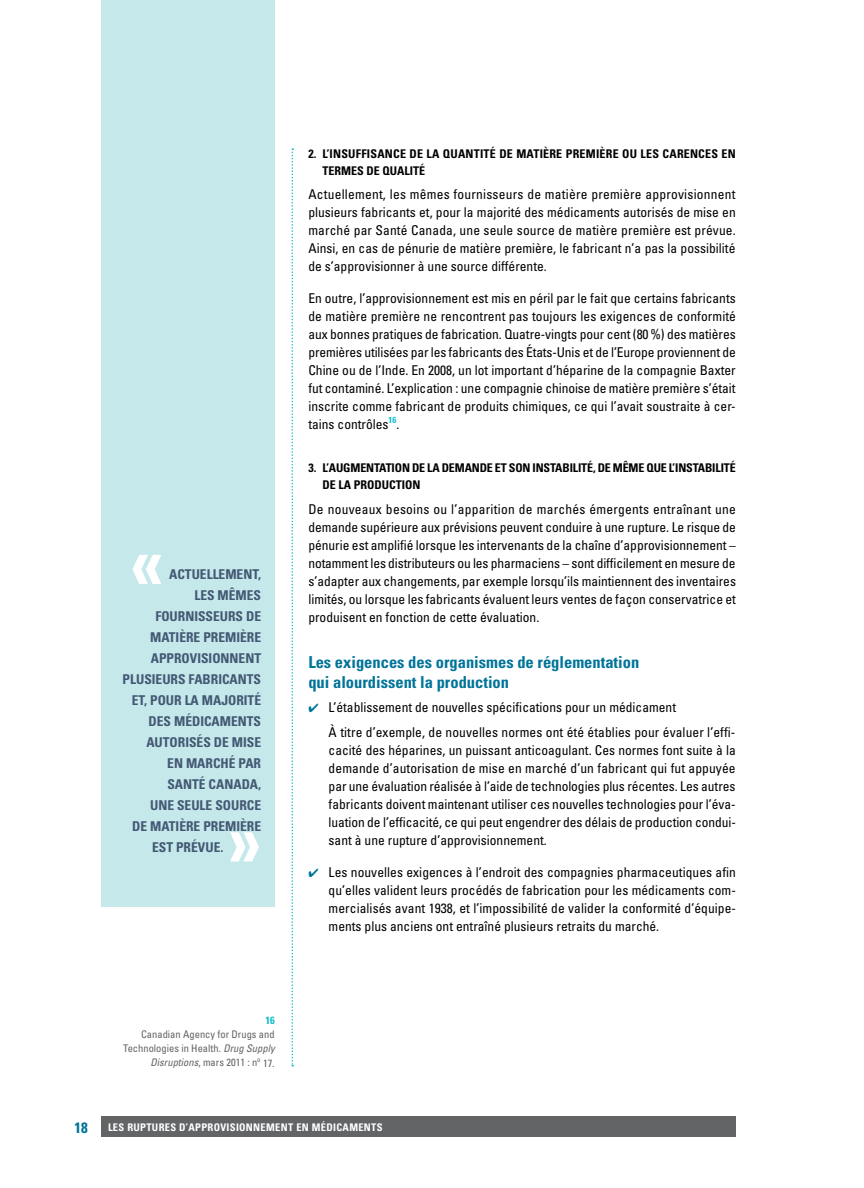
<style>
.page{position:relative;width:864px;height:1188px;background:#fff}
.page>*{position:absolute;margin:0;border:0;box-sizing:border-box;transform-origin:0 0}
.t1{font:700 condensed 75px "Univers";color:#fff}
.t2{font:700 condensed 16.5px/19.5px "Univers";color:#007499}
.t3{font:700 condensed 15px "Univers";color:#007499}
.t4{font:condensed 13.5px/18px "Univers";color:#000;text-align:justify}
.t5{font:700 condensed 13.5px "Univers";color:#435873}
.t6{font:700 condensed 12px/16.5px "Univers";color:#000}
.t7{font:700 condensed 12px/16.5px "Univers";letter-spacing:.02em;color:#000}
.t8{font:condensed 10.5px/14.2px "Univers";color:#636466;text-align:right}
.t9{font:700 condensed 10.5px "Univers";letter-spacing:.03em;color:#fff}
.t10{font:700 condensed 10.5px "Univers";color:#0dbdca}
.s1{color:#007499}
.s2{font-style:italic}
</style>
<div class="page">
<svg style="left:292px;top:148px;width:1px;height:918px"></svg>
<div style="left:101px;top:1117px;width:635px;height:20px;background:#636466"></div>
<div style="left:101px;top:0;width:174px;height:906px;background:#c5e8eb"></div>
<h1 class="t1" style="left:130px;top:517px;width:35px">«</h1>
<p class="t5" style="left:169px;top:566px;width:93px">ACTUELLEMENT,</p>
<p class="t5" style="left:194px;top:587px;width:68px">LES MÊMES</p>
<p class="t5" style="left:155px;top:608px;width:107px">FOURNISSEURS DE</p>
<p class="t5" style="left:150px;top:629px;width:112px">MATIÈRE PREMIÈRE</p>
<p class="t5" style="left:151px;top:650px;width:112px">APPROVISIONNENT</p>
<p class="t5" style="left:123px;top:671px;width:140px">PLUSIEURS FABRICANTS</p>
<p class="t5" style="left:132px;top:692px;width:131px">ET, POUR LA MAJ ORITÉ</p>
<p class="t5" style="left:149px;top:713px;width:114px">DES MÉDICAMENTS</p>
<p class="t5" style="left:146px;top:734px;width:116px">AUTORISÉS DE MISE</p>
<p class="t5" style="left:167px;top:755px;width:95px">EN MARCHÉ PAR</p>
<p class="t5" style="left:167px;top:776px;width:95px">SANTÉ CANADA,</p>
<p class="t5" style="left:150px;top:797px;width:113px">UNE SEULE SOURCE</p>
<p class="t5" style="left:132px;top:818px;width:130px">DE MATIÈRE PREMIÈRE</p>
<p class="t5" style="left:152px;top:839px;width:73px">EST PRÉVUE.</p>
<h1 class="t1" style="left:228px;top:794px;width:35px">»</h1>
<p class="t7" style="left:322px;top:145px;width:415px;text-indent:-14px">2. L’INSUFFISANCE DE LA QUANTITÉ DE MATIÈRE PREMIÈRE OU LES CARENCES EN<br>TERMES DE QUALITÉ</p>
<p class="t4" style="left:308px;top:185px;width:429px">Actuellement, les mêmes fournisseurs de matière première approvisionnent plusieurs fabricants et, pour la majorité des médicaments autorisés de mise en marché par Santé Canada, une seule source de matière première est prévue.<br>Ainsi, en cas de pénurie de matière première, le fabricant n’a pas la possibilité de s’approvisionner à une source différente.</p>
<p class="t4" style="left:308px;top:289px;width:429px">En outre, l’approvisionnement est mis en péril par le fait que certains fabricants de matière première ne rencontrent pas toujours les exigences de conformité aux bonnes pratiques de fabrication. Quatre-vingts pour cent (80%) des matières premières utilisées par les fabricants des États-Unis et de l’Europe proviennent de Chine ou de l’I nde. En 2008, un lot important d’héparine de la compagnie Baxter fut contaminé. L’explication : une compagnie chinoise de matière première s’était inscrite comme fabricant de produits chimiques, ce qui l’avait soustraite à cer&shy;tains contrôles<sup>16</sup>.</p>
<p class="t6" style="left:322px;top:460px;width:415px;text-indent:-14px">3. L’AUGMENTATION DE LA DEMANDE ET SON INSTABILITÉ, DE MÊME QUE L’INSTABILITÉ<br>DE LA PRODUCTION</p>
<p class="t4" style="left:308px;top:500px;width:429px">De nouveaux besoins ou l’apparition de marchés émergents entraînant une demande supérieure aux prévisions peuvent conduire à une rupture. Le risque de pénurie est amplifié lorsque les intervenants de la chaîne d’approvisionnement – notamment les distributeurs ou les pharmaciens – sont difficilement en mesure de s’adapter aux changements, par exemple lorsqu’ils maintiennent des inventaires limités, ou lorsque les fabricants évaluent leurs ventes de façon conservatrice et produisent en fonction de cette évaluation.</p>
<p class="t2" style="left:308px;top:652px;width:332px">LES EXIGENCES DES ORGANISMES DE RÉGLEMENTATION<br>QUI ALOURDISSENT LA PRODUCTION</p>
<p class="t4" style="left:329px;top:695px;width:408px;line-height:24.8px;text-indent:-20px"><span class="s1">✔</span> L’établissement de nouvelles spécifications pour un médicament<br>À titre d’exemple, de nouvelles normes ont été établies pour évaluer l’effi-</p>
<p class="t4" style="left:329px;top:741px;width:409px">cacité des héparines, un puissant anticoagulant. Ces normes font suite à la demande d’autorisation de mise en marché d’un fabricant qui fut appuyée par une évaluation réalisée à l’aide de technologies plus récentes. Les autres fabricants doivent maintenant utiliser ces nouvelles technologies pour l’éva&shy;luation de l’efficacité, ce qui peut engendrer des délais de production condui&shy;sant à une rupture d’approvisionnement.</p>
<p class="t4" style="left:329px;top:863px;width:409px;text-indent:-20px"><span class="s1">✔</span> Les nouvelles exigences à l’endroit des compagnies pharmaceutiques afin qu’elles valident leurs procédés de fabrication pour les médicaments com&shy;mercialisés avant 1938, et l’impossibilité de valider la conformité d’équipe&shy;ments plus anciens ont entraîné plusieurs retraits du marché.</p>
<p class="t10" style="left:265px;top:1014px;width:11px">16</p>
<p class="t8" style="left:123px;top:1027px;width:153px">Canadian Agency for Drugs and<br>Technologies in Health. <span class="s2">Drug Supply<br>Disruptions</span>, mars 2011 : n<sup>o</sup> 17.</p>
<p class="t3" style="left:74px;top:1118px;width:15px">18</p>
<p class="t9" style="left:108px;top:1121px;width:276px">LES RUPTURES D’APPROVISIONNEMENT EN MÉDICAMENTS</p>
</div>
